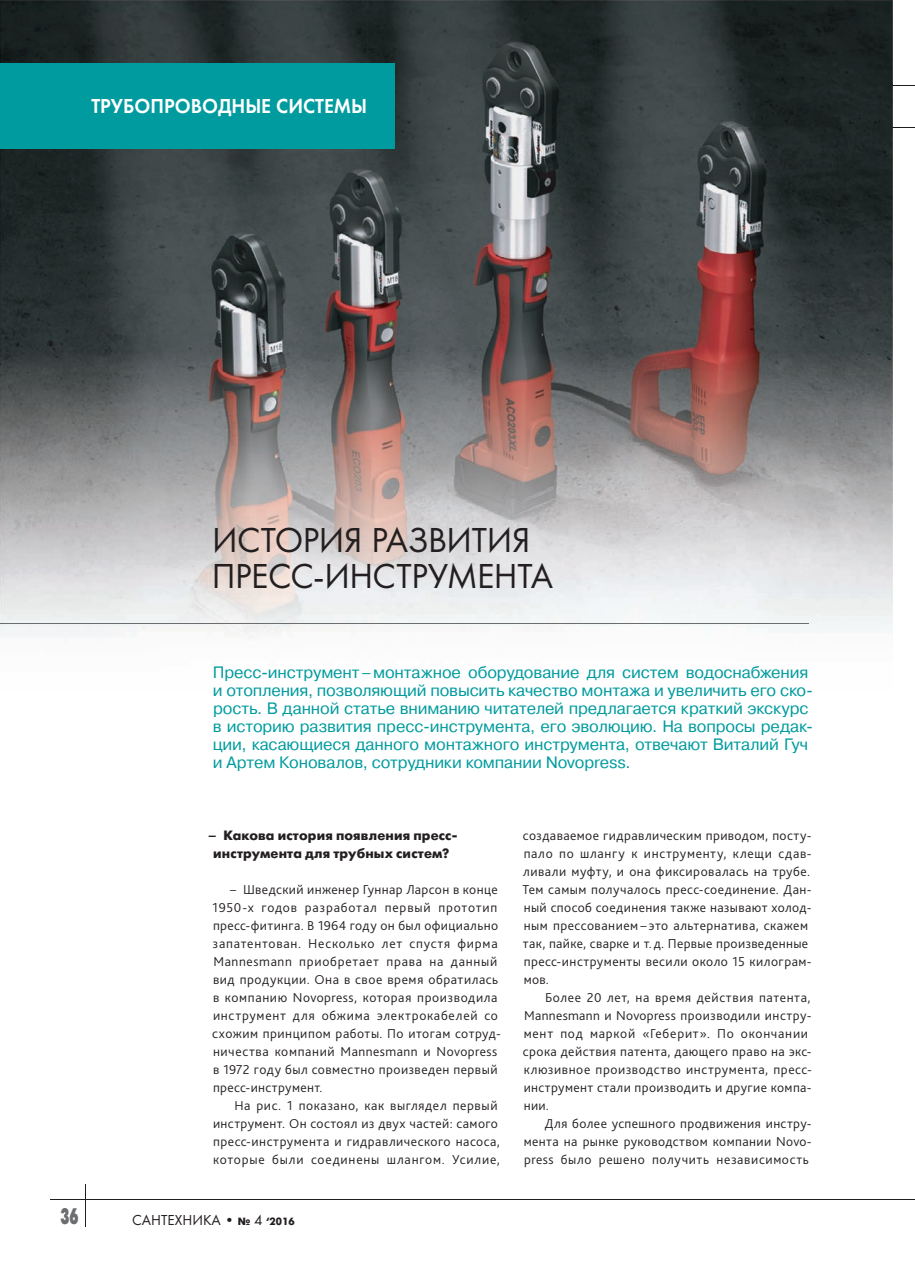
<style>
.page{position:relative;width:915px;height:1276px;background:#fff}
.page>*{position:absolute;margin:0;border:0;box-sizing:border-box;transform-origin:0 0}
.t1{font:36px/36px "Futura";letter-spacing:-.015em;color:#231f20}
.t2{font:22.5px "Futura Futuris X";color:#6c6d70;scale:.6 1}
.t3{font:21px "Futura Demi";color:#fff;scale:.95 1}
.t4{font:16.5px/18px "Pragmatica";letter-spacing:-.01em;color:#009b9e}
.t5{font:15px "Futura";color:#231f20}
.t6{font:300 13.5px/18px "Bliss Pro";letter-spacing:.04em;color:#231f20}
.t7{font:700 13.5px/18px "Futura Futuris";letter-spacing:.015em;color:#231f20;text-align:center}
.s1{font-family:"Futura Futuris";font-weight:700;font-size:10.5px}
</style>
<div class="page">
<svg style="left:893px;top:1199px;width:21px;height:1px"></svg>
<hr style="left:50px;top:1199px;width:842px;height:1px;background:#231f20">
<hr style="left:85px;top:1183px;width:1px;height:43px;background:#231f20">
<svg style="left:893px;top:85px;width:21px;height:1px"></svg>
<svg style="left:893px;top:127px;width:21px;height:1px"></svg>
<img style="left:0;top:0;width:892px;height:638px">
<img style="left:394px;top:85px;width:498px;height:1px">
<img style="left:394px;top:127px;width:498px;height:1px">
<div style="left:0;top:64px;width:394px;height:85px;background:#009b9e"></div>
<hr style="left:0;top:623px;width:808px;height:1px;background:#6c6d70">
<h3 class="t3" style="left:91px;top:93px;width:292px">ТРУБОПРОВОДНЫЕ СИСТЕМЫ</h3>
<h1 class="t1" style="left:212px;top:521px;width:343px">ИСТОРИЯ РАЗВИТИЯ<br>ПРЕСС-ИНСТРУМЕНТА</h1>
<p class="t4" style="left:213px;top:663px;width:601px">Пресс-инструмент – монтажное оборудование для систем водоснабжения и отопления, позволяющий повысить качество монтажа и увеличить его ско&shy;рость. В данной статье вниманию читателей предлагается краткий экскурс в историю развития пресс-инструмента, его эволюцию. На вопросы редак&shy;ции, касающиеся данного монтажного инструмента, отвечают Виталий Гуч и Артем Коновалов, сотрудники компании Novopress.</p>
<p class="t7" style="left:208px;top:826px;width:251px">– Какова история появления пресс&shy;инструмента для трубных систем?</p>
<p class="t6" style="left:212px;top:880px;width:290px;text-indent:18px">– Шведский инженер Гуннар Ларсон в конце 1950-х годов разработал первый прототип пресс-фитинга. В 1964 году он был официально запатентован. Несколько лет спустя фирма Mannesmann приобретает права на данный вид продукции. Она в свое время обратилась в компанию Novopress, которая производила инструмент для обжима электрокабелей со схожим принципом работы. По итогам сотруд&shy;ничества компаний Mannesmann и Novopress в 1972 году был совместно произведен первый пресс-инструмент.</p>
<p class="t6" style="left:213px;top:1095px;width:288px;text-indent:21px">На рис. 1 показано, как выглядел первый инструмент. Он состоял из двух частей: самого пресс-инструмента и гидравлического насоса, которые были соединены шлангом. Усилие,</p>
<h2 class="t2" style="left:61px;top:1202px;width:32px">36</h2>
<p class="t5" style="left:132px;top:1211px;width:164px">САНТЕХНИКА • <span class="s1">№</span> 4 <span class="s1">‘2016</span></p>
<p class="t6" style="left:522px;top:825px;width:291px">создаваемое гидравлическим приводом, посту&shy;пало по шлангу к инструменту, клещи сдав&shy;ливали муфту, и она фиксировалась на трубе.<br>Тем самым получалось пресс-соединение. Дан&shy;ный способ соединения также называют холод&shy;ным прессованием – это альтернатива, скажем так, пайке, сварке и т. д. Первые произведенные пресс-инструменты весили около 15 килограм&shy;мов.</p>
<p class="t6" style="left:522px;top:987px;width:290px;text-indent:22px">Более 20 лет, на время действия патента, Mannesmann и Novopress производили инстру&shy;мент под маркой «Геберит». По окончании срока действия патента, дающего право на экс&shy;клюзивное производство инструмента, пресс&shy;инструмент стали производить и другие компа&shy;нии.</p>
<p class="t6" style="left:523px;top:1113px;width:289px;text-align:justify;text-indent:21px">Для более успешного продвижения инстру&shy;мента на рынке руководством компании Novo&shy;press было решено получить независимость</p>
</div>
